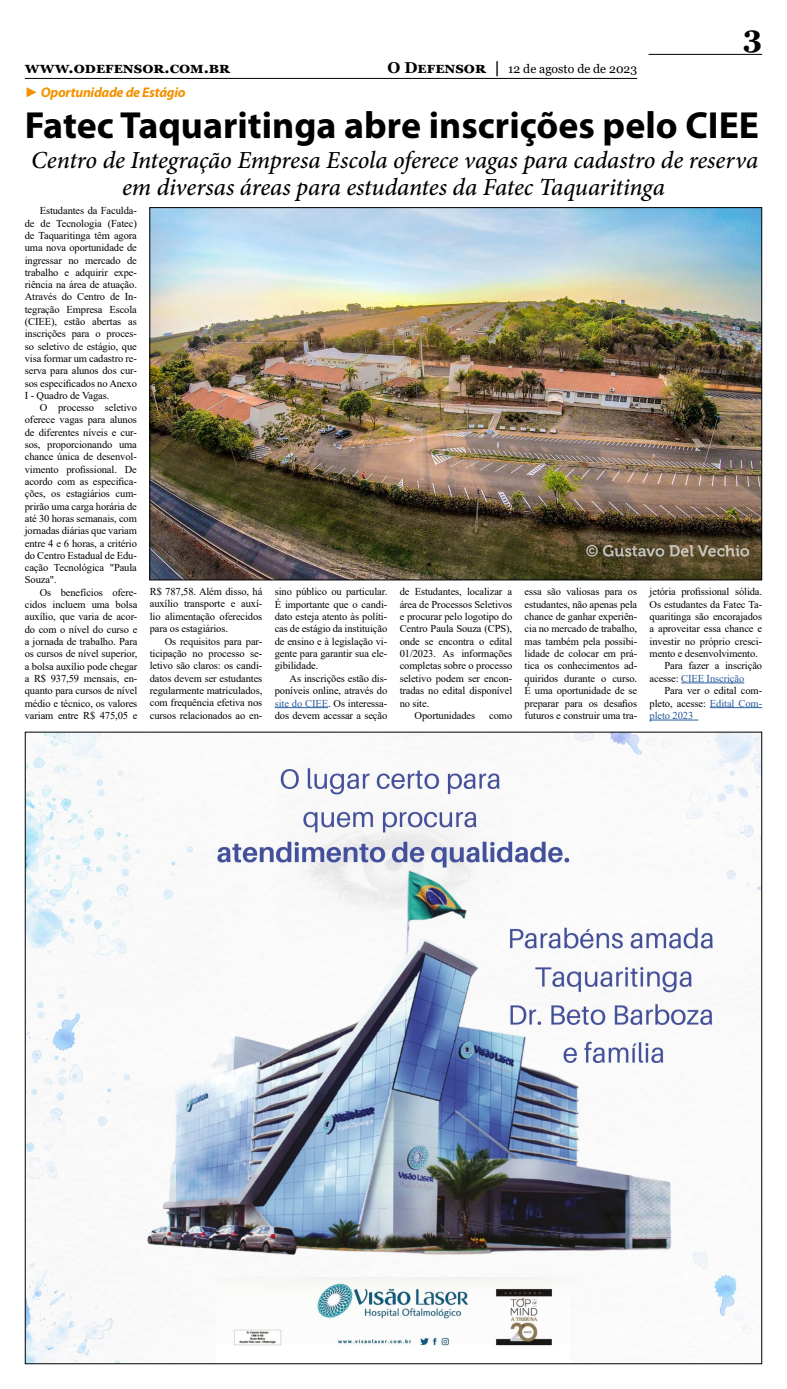
<style>
.page{position:relative;width:787px;height:1389px;background:#fff}
.page>*{position:absolute;margin:0;border:0;box-sizing:border-box;transform-origin:0 0}
.t1{font:700 37.89px "Myriad Pro";color:#000}
.t2{font:700 30.62px "Georgia";color:#000}
.t3{font:italic 500 24.5px/26.2px "Minion Pro";letter-spacing:-.005em;color:#000;text-align:center}
.t4{font:700 15.75px "Georgia";color:#000}
.t5{font:italic 700 14px "Myriad Pro";letter-spacing:-.02em;color:#f39200}
.t6{font:12.25px "Georgia";color:#000}
.t7{font:10.5px/12.3px "Times New Roman";letter-spacing:-.01em;color:#000;text-align:justify}
.t8{font:10.5px "Times New Roman";letter-spacing:-.01em;color:#275b9b}
.s1{font-weight:700;font-size:15.75px}
.s2{font-family:"Times New Roman";font-style:normal}
.s3{color:#275b9b}
.s4{color:#000}
</style>
<div class="page">
<hr style="left:648px;top:54px;width:113px;height:1px;background:#000">
<hr style="left:25px;top:78px;width:612px;height:1px;background:#000">
<img style="left:27px;top:734px;width:732px;height:628px">
<hr style="left:274px;top:707px;width:54px;height:1px;background:#275b9b">
<hr style="left:681px;top:683px;width:63px;height:1px;background:#275b9b">
<hr style="left:709px;top:707px;width:52px;height:1px;background:#275b9b">
<hr style="left:649px;top:720px;width:49px;height:1px;background:#275b9b">
<img style="left:151px;top:209px;width:608px;height:369px">
<h3 class="t4" style="left:25px;top:58px;width:207px">www.odefensor.com.br</h3>
<p class="t6" style="left:387px;top:62px;width:251px"><span class="s1">O Defensor |</span> 12 de agosto de de 2023</p>
<h2 class="t2" style="left:742px;top:17px;width:21px">3</h2>
<h3 class="t5" style="left:25px;top:83px;width:162px"><span class="s2">►</span> Oportunidade de Estágio</h3>
<h1 class="t1" style="left:25px;top:101px;width:735px">Fatec Taquaritinga abre inscrições pelo CIEE</h1>
<h3 class="t3" style="left:31px;top:147px;width:728px">Centro de Integração Empresa Escola oferece vagas para cadastro de reserva em diversas áreas para estudantes da Fatec Taquaritinga</h3>
<p class="t7" style="left:25px;top:204px;width:114px;text-indent:15px">Estudantes da Faculda&shy;de de Tecnologia (Fatec) de Taquaritinga têm agora uma nova oportunidade de ingressar no mercado de trabalho e adquirir expe&shy;riência na área de atuação.<br>Através do Centro de In&shy;tegração Empresa Escola (CIEE), estão abertas as inscrições para o proces&shy;so seletivo de estágio, que visa formar um cadastro re&shy;serva para alunos dos cur&shy;sos especificados no Anexo I - Quadro de Vagas.</p>
<p class="t7" style="left:25px;top:401px;width:114px;text-indent:15px">O processo seletivo oferece vagas para alunos de diferentes níveis e cur&shy;sos, proporcionando uma chance única de desenvol&shy;vimento profissional. De acordo com as especifica&shy;ções, os estagiários cum&shy;prirão uma carga horária de até 30 horas semanais, com jornadas diárias que variam entre 4 e 6 horas, a critério do Centro Estadual de Edu&shy;cação Tecnológica "Paula Souza".</p>
<p class="t7" style="left:25px;top:586px;width:114px;text-indent:15px">Os benefícios ofere&shy;cidos incluem uma bolsa auxílio, que varia de acor&shy;do com o nível do curso e a jornada de trabalho. Para os cursos de nível superior, a bolsa auxílio pode chegar a R$ 937,59 mensais, en&shy;quanto para cursos de nível médio e técnico, os valores variam entre R$ 475,05 e</p>
<p class="t7" style="left:150px;top:585px;width:114px">R$ 787,58. Além disso, há auxílio transporte e auxí&shy;lio alimentação oferecidos para os estagiários.</p>
<p class="t7" style="left:524px;top:585px;width:114px">essa são valiosas para os estudantes, não apenas pela chance de ganhar experiên&shy;cia no mercado de trabalho, mas também pela possibi&shy;lidade de colocar em prá&shy;tica os conhecimentos ad&shy;quiridos durante o curso.<br>É uma oportunidade de se preparar para os desafios futuros e construir uma tra-</p>
<p class="t7" style="left:649px;top:585px;width:114px">jetória profissional sólida.</p>
<p class="t7" style="left:399px;top:585px;width:114px">de Estudantes, localizar a</p>
<p class="t7" style="left:399px;top:598px;width:114px">área de Processos Seletivos</p>
<p class="t7" style="left:399px;top:610px;width:114px">e procurar pelo logotipo do</p>
<p class="t7" style="left:399px;top:622px;width:114px">Centro Paula Souza (CPS),</p>
<p class="t7" style="left:399px;top:635px;width:114px">onde se encontra o edital</p>
<p class="t7" style="left:399px;top:647px;width:114px">01/2023. As informações</p>
<p class="t7" style="left:399px;top:659px;width:114px">completas sobre o processo</p>
<p class="t7" style="left:399px;top:672px;width:114px">seletivo podem ser encon-</p>
<p class="t7" style="left:399px;top:684px;width:114px">tradas no edital disponível</p>
<p class="t7" style="left:399px;top:697px;width:31px">no site.</p>
<p class="t7" style="left:414px;top:709px;width:62px">Oportunidades</p>
<p class="t7" style="left:489px;top:709px;width:25px">como</p>
<p class="t7" style="left:274px;top:585px;width:114px">sino público ou particular.<br>É importante que o candi&shy;dato esteja atento às políti&shy;cas de estágio da instituição de ensino e à legislação vi&shy;gente para garantir sua ele&shy;gibilidade.</p>
<p class="t7" style="left:274px;top:672px;width:114px;text-indent:15px">As inscrições estão dis&shy;poníveis online, através do <span class="s3">site do CIEE</span>. Os interessa&shy;dos devem acessar a seção</p>
<p class="t7" style="left:649px;top:597px;width:114px">Os estudantes da Fatec Ta-</p>
<p class="t7" style="left:649px;top:610px;width:114px">quaritinga são encorajados</p>
<p class="t7" style="left:649px;top:622px;width:114px">a aproveitar essa chance e</p>
<p class="t7" style="left:649px;top:635px;width:114px">investir no próprio cresci-</p>
<p class="t7" style="left:649px;top:647px;width:110px">mento e desenvolvimento.</p>
<p class="t7" style="left:664px;top:659px;width:99px">Para fazer a inscrição</p>
<p class="t8" style="left:649px;top:671px;width:96px"><span class="s4">acesse:</span> CIEE Inscrição</p>
<p class="t7" style="left:664px;top:684px;width:99px">Para ver o edital com-</p>
<p class="t7" style="left:649px;top:697px;width:114px">pleto, acesse: <span class="s3">Edital Com-</span></p>
<p class="t8" style="left:649px;top:708px;width:45px">pleto 2023</p>
<p class="t7" style="left:150px;top:635px;width:114px;text-indent:15px">Os requisitos para par&shy;ticipação no processo se&shy;letivo são claros: os candi&shy;datos devem ser estudantes regularmente matriculados, com frequência efetiva nos cursos relacionados ao en-</p>
</div>
